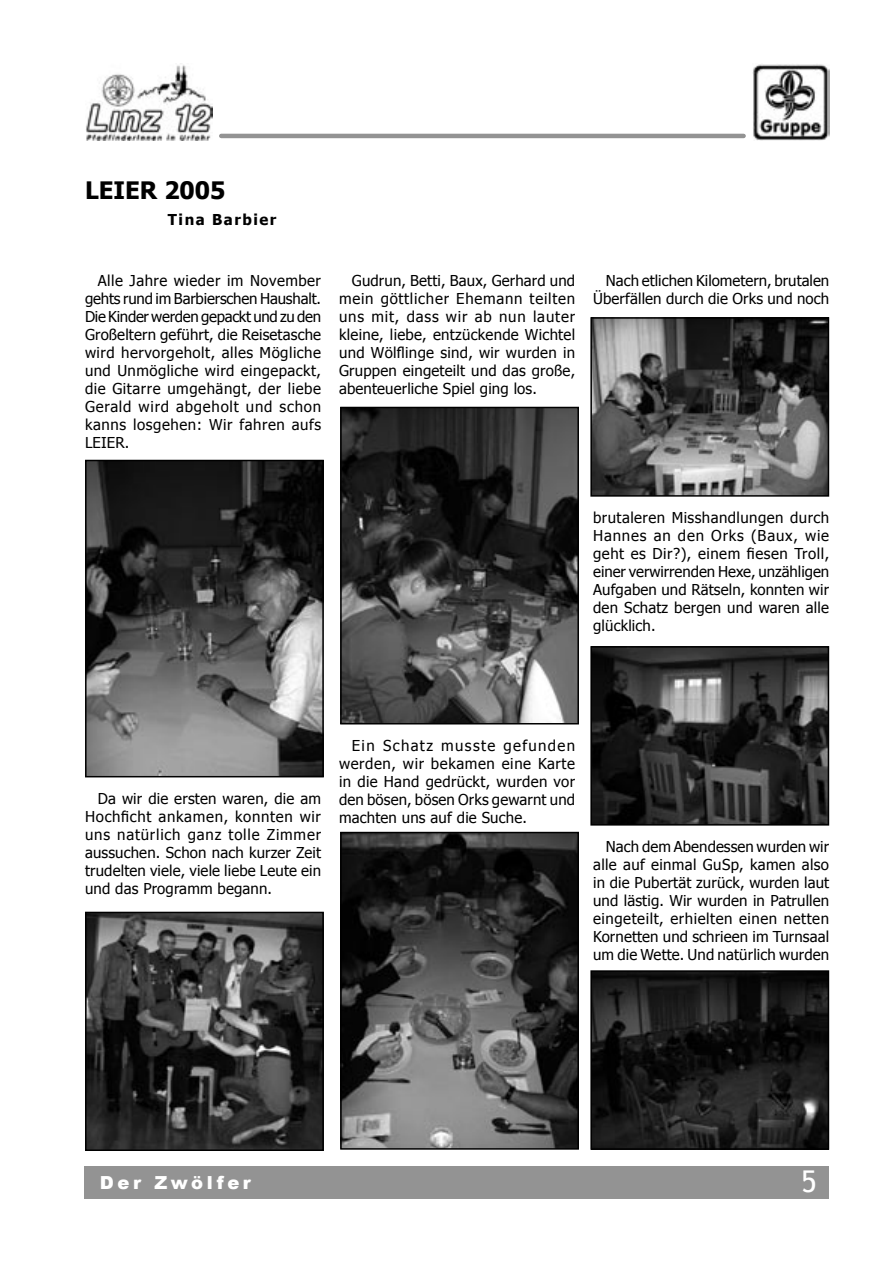
<style>
.page{position:relative;width:893px;height:1263px;background:#fff}
.page>*{position:absolute;margin:0;border:0;box-sizing:border-box;transform-origin:0 0}
.t1{font:30px "Trebuchet MS";color:#fff}
.Headline{font:700 24px "Tahoma";color:#000}
.t2{font:900 18px "Arial";letter-spacing:.205em;color:#fff}
.Text{font:15px/18px "Tahoma";letter-spacing:.01em;color:#000;text-align:justify}
.Autor{font:700 15px "Tahoma";letter-spacing:.1em;color:#000}
</style>
<div class="page">
<div style="left:85px;top:1167px;width:744px;height:32px;background:#939393"></div>
<hr style="left:221px;top:134px;width:523px;height:4px;background:#939393">
<img style="left:86px;top:65px;width:126px;height:75px">
<img style="left:593px;top:973px;width:233px;height:174px">
<div style="left:590px;top:970px;width:239px;height:180px;border:2px solid #000"></div>
<img style="left:88px;top:463px;width:233px;height:311px">
<div style="left:85px;top:460px;width:239px;height:317px;border:2px solid #000"></div>
<img style="left:343px;top:835px;width:233px;height:312px">
<div style="left:340px;top:832px;width:239px;height:318px;border:2px solid #000"></div>
<img style="left:593px;top:649px;width:233px;height:173px">
<div style="left:590px;top:646px;width:239px;height:179px;border:2px solid #000"></div>
<img style="left:343px;top:410px;width:233px;height:311px">
<div style="left:340px;top:407px;width:239px;height:317px;border:2px solid #000"></div>
<img style="left:88px;top:915px;width:233px;height:233px">
<div style="left:85px;top:912px;width:239px;height:239px;border:2px solid #000"></div>
<img style="left:593px;top:320px;width:233px;height:174px">
<div style="left:590px;top:317px;width:239px;height:180px;border:2px solid #000"></div>
<img style="left:753px;top:64px;width:76px;height:76px">
<p class="Headline" style="left:85px;top:173px;width:142px">LEIER 2005</p>
<p class="Autor" style="left:168px;top:209px;width:110px">Tina Barbier</p>
<p class="Text" style="left:85px;top:271px;width:238px;text-indent:13px">Alle Jahre wieder im November gehts rund im Barbierschen Haushalt.<br>Die Kinder werden gepackt und zu den Großeltern geführt, die Reisetasche wird hervorgeholt, alles Mögliche und Unmögliche wird eingepackt, die Gitarre umgehängt, der liebe Gerald wird abgeholt und schon kanns losgehen: Wir fahren aufs LEIER.</p>
<p class="Text" style="left:339px;top:271px;width:238px;text-indent:13px">Gudrun, Betti, Baux, Gerhard und mein göttlicher Ehemann teilten uns mit, dass wir ab nun lauter kleine, liebe, entzückende Wichtel und Wölflinge sind, wir wurden in Gruppen eingeteilt und das große, abenteuerliche Spiel ging los.</p>
<p class="Text" style="left:593px;top:271px;width:238px;text-align:right">Nach etlichen Kilometern, brutalen<br>Überfällen durch die Orks und noch</p>
<p class="Text" style="left:593px;top:508px;width:238px">brutaleren Misshandlungen durch Hannes an den Orks (Baux, wie geht es Dir?), einem fiesen Troll, einer verwirrenden Hexe, unzähligen Aufgaben und Rätseln, konnten wir den Schatz bergen und waren alle glücklich.</p>
<p class="Text" style="left:85px;top:789px;width:238px;text-indent:13px">Da wir die ersten waren, die am Hochficht ankamen, konnten wir uns natürlich ganz tolle Zimmer aussuchen. Schon nach kurzer Zeit trudelten viele, viele liebe Leute ein und das Programm begann.</p>
<p class="Text" style="left:339px;top:736px;width:238px;text-indent:13px">Ein Schatz musste gefunden werden, wir bekamen eine Karte in die Hand gedrückt, wurden vor den bösen, bösen Orks gewarnt und machten uns auf die Suche.</p>
<p class="Text" style="left:593px;top:837px;width:238px;text-indent:13px">Nach dem Abendessen wurden wir alle auf einmal GuSp, kamen also in die Pubertät zurück, wurden laut und lästig. Wir wurden in Patrullen eingeteilt, erhielten einen netten Kornetten und schrieen im Turnsaal um die Wette. Und natürlich wurden</p>
<p class="t2" style="left:100px;top:1169px;width:153px">Der Zwölfer</p>
<h1 class="t1" style="left:801px;top:1164px;width:17px">5</h1>
</div>
